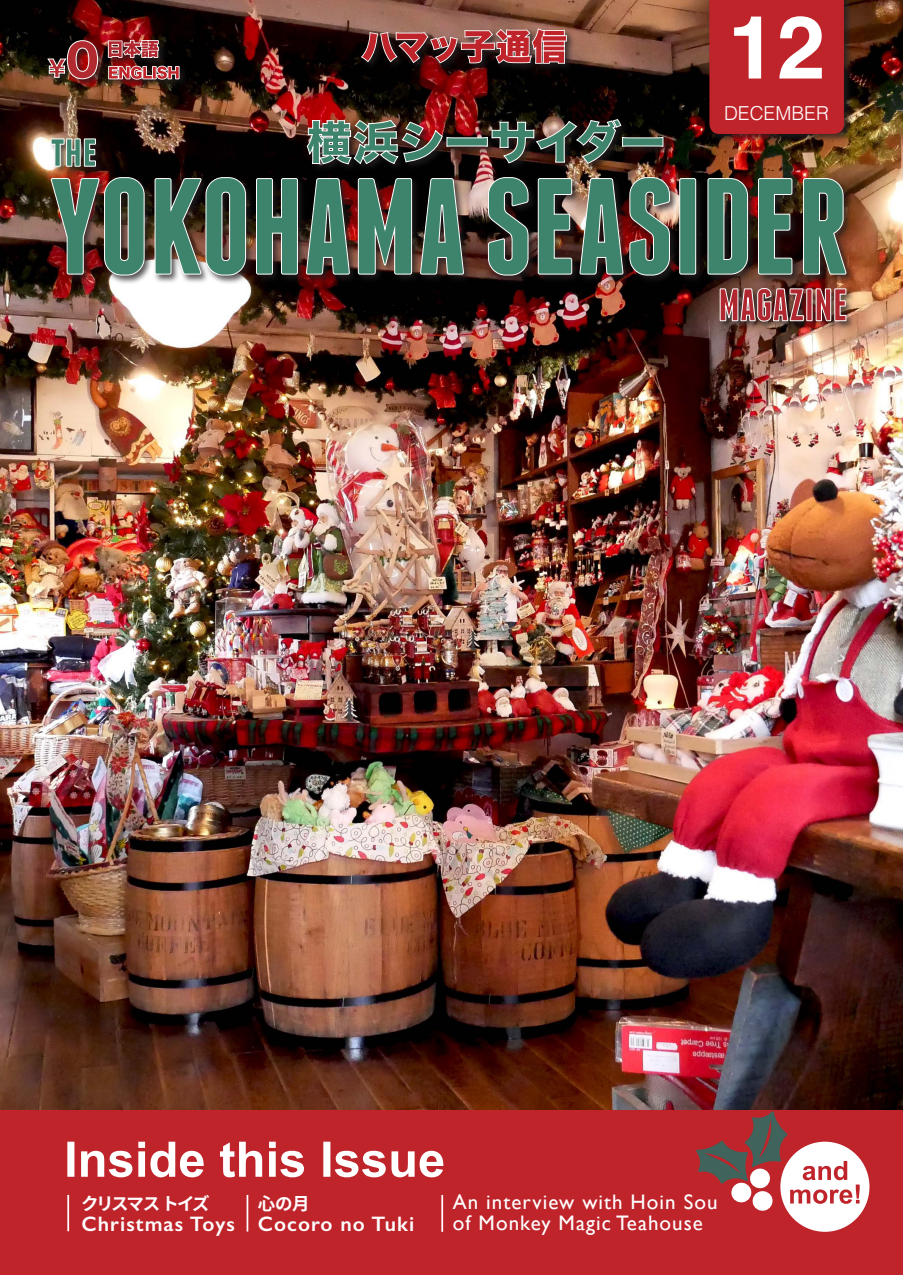
<style>
.page{position:relative;width:903px;height:1275px;background:#fff}
.page>*{position:absolute;margin:0;border:0;box-sizing:border-box;transform-origin:0 0}
.t1{font:700 87.5px "Helvetica";color:#fff}
.t2{font:21px/21px "Gill Sans";letter-spacing:.05em;color:#fff}
.t3{font:600 21px "Gill Sans";letter-spacing:.05em;color:#fff}
.t4{font:300 19.25px "Helvetica";color:#fff}
.t5{font:700 17.5px "Source Han Sans";letter-spacing:-.125em;color:#fff}
.t6{font:700 17.5px "Source Han Sans";letter-spacing:-.105em;color:#fff}
</style>
<div class="page">
<img style="left:0;top:0;width:903px;height:1111px">
<div style="left:707px;top:0;width:146px;height:143px;background:#231f20;opacity:.75"></div>
<div style="left:709px;top:0;width:135px;height:134px;background:#bf242b"></div>
<div style="left:106px;top:64px;width:83px;height:24px;background:#231f20;opacity:.75"></div>
<div style="left:106px;top:38px;width:62px;height:29px;background:#231f20;opacity:.75"></div>
<div style="left:46px;top:38px;width:61px;height:50px;background:#231f20;opacity:.75"></div>
<svg style="left:46px;top:40px;width:52px;height:40px;background:#7b3838"></svg>
<svg style="left:107px;top:39px;width:73px;height:42px;background:#814446"></svg>
<div style="left:49px;top:175px;width:806px;height:109px;background:#231f20;opacity:.75"></div>
<img style="left:50px;top:177px;width:797px;height:115px">
<div style="left:49px;top:136px;width:56px;height:40px;background:#231f20;opacity:.75"></div>
<svg style="left:48px;top:135px;width:51px;height:36px;background:#7c877a"></svg>
<div style="left:717px;top:286px;width:138px;height:44px;background:#231f20;opacity:.75"></div>
<img style="left:717px;top:226px;width:132px;height:190px">
<div style="left:0;top:1111px;width:903px;height:164px;background:#bf242b"></div>
<hr style="left:441px;top:1195px;width:2px;height:37px;background:#fff">
<svg style="left:67px;top:1142px;width:376px;height:35px"></svg>
<hr style="left:67px;top:1195px;width:2px;height:36px;background:#fff">
<div style="left:359px;top:27px;width:217px;height:46px;background:#231f20;opacity:.75"></div>
<div style="left:780px;top:1142px;width:89px;height:90px;background:#fff;border-radius:50%"></div>
<svg style="left:357px;top:0;width:212px;height:99px;background:#6a3631"></svg>
<div style="left:305px;top:118px;width:367px;height:55px;background:#231f20;opacity:.75"></div>
<img style="left:303px;top:115px;width:363px;height:54px">
<hr style="left:247px;top:1195px;width:1px;height:36px;background:#fff">
<svg style="left:696px;top:1111px;width:164px;height:101px"></svg>
<h1 class="t1" style="left:728px;top:-23px;width:99px">12</h1>
<p class="t4" style="left:724px;top:97px;width:106px">DECEMBER</p>
<p class="t5" style="left:81px;top:1194px;width:130px">クリスマス トイズ</p>
<p class="t3" style="left:82px;top:1211px;width:155px">Christmas Toys</p>
<p class="t6" style="left:258px;top:1194px;width:53px">心の月</p>
<p class="t3" style="left:258px;top:1211px;width:158px">Cocoro no Tuki</p>
<p class="t2" style="left:453px;top:1192px;width:266px">An interview with Hoin Sou of Monkey Magic Teahouse</p>
</div>
